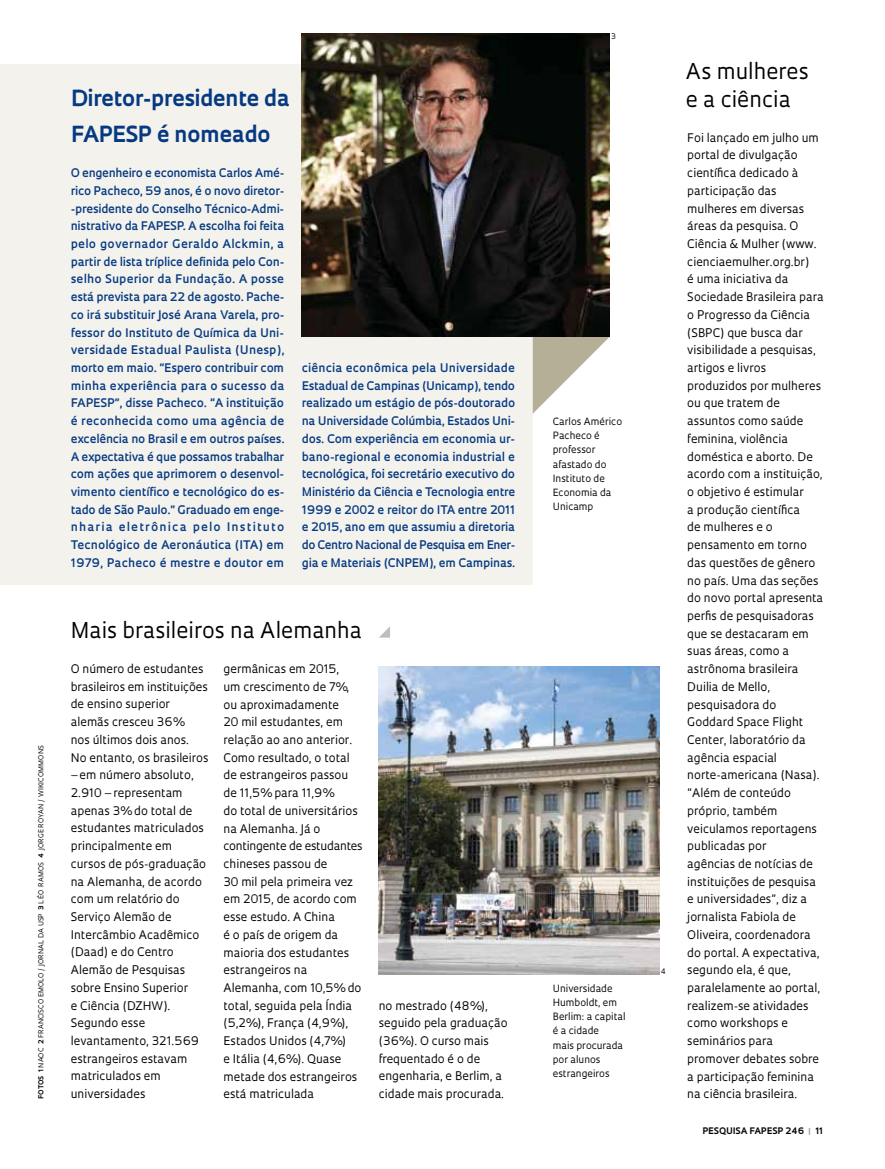
<style>
.page{position:relative;width:885px;height:1169px;background:#fff}
.page>*{position:absolute;margin:0;border:0;box-sizing:border-box;transform-origin:0 0}
.t1{font:700 21.6px/35.4px "Oculum";letter-spacing:-.01em;color:#063981}
.t2{font:21.3px/28px "Oculum";color:#000}
.t3{font:11.55px/17.7px "Oculum";color:#000}
.t4{font:600 11.55px/17.7px "Oculum";letter-spacing:.01em;color:#063981;text-align:justify}
.t5{font:9.75px/14.1px "Oculum";color:#000}
.t6{font:700 8.7px "Oculum";letter-spacing:.015em;color:#000}
.t7{font:7.5px "Oculum";color:#000}
.t8{font:6.75px "Oculum";letter-spacing:.02em;color:#000}
.s1{font-weight:700}
.s2{color:#939598}
</style>
<div class="page">
<div style="left:0;top:64px;width:533px;height:520px;background:#f3f2ed"></div>
<img style="left:379px;top:666px;width:280px;height:308px">
<svg style="left:533px;top:337px;width:76px;height:77px"></svg>
<img style="left:301px;top:33px;width:309px;height:303px">
<svg style="left:379px;top:626px;width:11px;height:11px"></svg>
<p class="t8" style="left:37px;top:1098px;width:354px;rotate:-90deg"><span class="s1">fotos 1</span> NAOC <span class="s1">2</span> Francisco Emolo / Jornal da USP <span class="s1">3</span> léo Ramos <span class="s1">4</span> Jorge Royan / Wi kicommons</p>
<h1 class="t1" style="left:71px;top:79px;width:220px">Diretor-presidente da<br>FAPESP é nomeado</h1>
<p class="t4" style="left:71px;top:163px;width:215px">O engenheiro e economista Carlos Amé&shy;rico Pacheco, 59 anos, é o novo diretor--presidente do Conselho Técnico-Admi&shy;nistrativo da FAPESP. A escolha foi feita pelo governador Geraldo Alckmin, a partir de lista tríplice definida pelo Con&shy;selho Superior da Fundação. A posse está prevista para 22 de agosto. Pache&shy;co irá substituir José Arana Varela, pro&shy;fessor do Instituto de Química da Uni&shy;versidade Estadual Paulista (Unesp), morto em maio. “Espero contribuir com minha experiência para o sucesso da FAPESP”, disse Pacheco. “A instituição é reconhecida como uma agência de excelência no Brasil e em outros países.<br>A expectativa é que possamos trabalhar com ações que aprimorem o desenvol&shy;vimento científico e tecnológico do es&shy;tado de São Paulo.” Graduado em enge&shy;nharia eletrônica pelo Instituto Tecnológico de Aeronáutica (ITA) em 1979, Pacheco é mestre e doutor em</p>
<p class="t4" style="left:302px;top:358px;width:215px">ciência econômica pela Universidade Estadual de Campinas (Unicamp), tendo realizado um estágio de pós-doutorado na Universidade Colúmbia, Estados Uni&shy;dos. Com experiência em economia ur&shy;bano-regional e economia industrial e tecnológica, foi secretário executivo do Ministério da Ciência e Tecnologia entre 1999 e 2002 e reitor do ITA entre 2011 e 2015, ano em que assumiu a diretoria do Centro Nacional de Pesquisa em Ener&shy;gia e Materiais (CNPEM), em Campinas.</p>
<h2 class="t2" style="left:71px;top:615px;width:293px">Mais brasileiros na Alemanha</h2>
<p class="t3" style="left:71px;top:659px;width:139px">O número de estudantes brasileiros em instituições de ensino superior alemãs cresceu 36%<br>nos últimos dois anos.<br>No entanto, os brasileiros</p>
<p class="t3" style="left:71px;top:765px;width:137px">– em número absoluto,<br>2.910 – representam apenas 3% do total de estudantes matriculados principalmente em cursos de pós-graduação na Alemanha, de acordo com um relatório do<br>Serviço Alemão de<br>Intercâmbio Acadêmico (Daad) e do Centro<br>Alemão de Pesquisas sobre Ensino Superior<br>e Ciência (DZHW).<br>Segundo esse levantamento, 321.569 estrangeiros estavam matriculados em universidades</p>
<p class="t3" style="left:224px;top:659px;width:141px">germânicas em 2015,<br>um crescimento de 7%, ou aproximadamente<br>20 mil estudantes, em relação ao ano anterior.<br>Como resultado, o total de estrangeiros passou de 11,5% para 11,9%<br>do total de universitários na Alemanha. Já o contingente de estudantes chineses passou de<br>30 mil pela primeira vez em 2015, de acordo com esse estudo. A China<br>é o país de origem da maioria dos estudantes estrangeiros na<br>Alemanha, com 10,5% do total, seguida pela Índia (5,2%), França (4,9%),<br>Estados Unidos (4,7%)<br>e Itália (4,6%). Quase metade dos estrangeiros está matriculada</p>
<p class="t3" style="left:379px;top:996px;width:131px">no mestrado (48%), seguido pela graduação (36%). O curso mais frequentado é o de engenharia, e Berlim, a cidade mais procurada.</p>
<p class="t7" style="left:611px;top:32px;width:6px">3</p>
<p class="t5" style="left:553px;top:414px;width:71px">Carlos Américo<br>Pacheco é professor afastado do<br>Instituto de<br>Economia da<br>Unicamp</p>
<p class="t5" style="left:553px;top:980px;width:74px">Universidade<br>Humboldt, em<br>Berlim: a capital é a cidade<br>mais procurada por alunos estrangeiros</p>
<p class="t7" style="left:661px;top:966px;width:6px">4</p>
<h2 class="t2" style="left:686px;top:56px;width:125px">As mulheres e a ciência</h2>
<p class="t3" style="left:687px;top:128px;width:138px">Foi lançado em julho um portal de divulgação científica dedicado à participação das mulheres em diversas áreas da pesquisa. O<br>Ciência &amp; Mulher (www. cienciaemulher.org.br)<br>é uma iniciativa da<br>Sociedade Brasileira para o Progresso da Ciência (SBPC) que busca dar visibilidade a pesquisas, artigos e livros produzidos por mulheres ou que tratem de assuntos como saúde feminina, violência doméstica e aborto. De acordo com a instituição, o objetivo é estimular<br>a produção científica<br>de mulheres e o pensamento em torno das questões de gênero no país. Uma das seções do novo portal apresenta perfis de pesquisadoras que se destacaram em suas áreas, como a astrônoma brasileira<br>Duilia de Mello, pesquisadora do<br>Goddard Space Flight<br>Center, laboratório da agência espacial norte-americana (Nasa). “Além de conteúdo próprio, também veiculamos reportagens publicadas por<br>agências de notícias de instituições de pesquisa e universidades”, diz a jornalista Fabiola de<br>Oliveira, coordenadora do portal. A expectativa, segundo ela, é que, paralelamente ao portal, realizem-se atividades como workshops e seminários para promover debates sobre a participação feminina</p>
<p class="t3" style="left:687px;top:1084px;width:111px">na ciência brasileira.</p>
<p class="t6" style="left:703px;top:1124px;width:122px">PESQUISA FAPESP 246 <span class="s2">|</span> 11</p>
</div>
